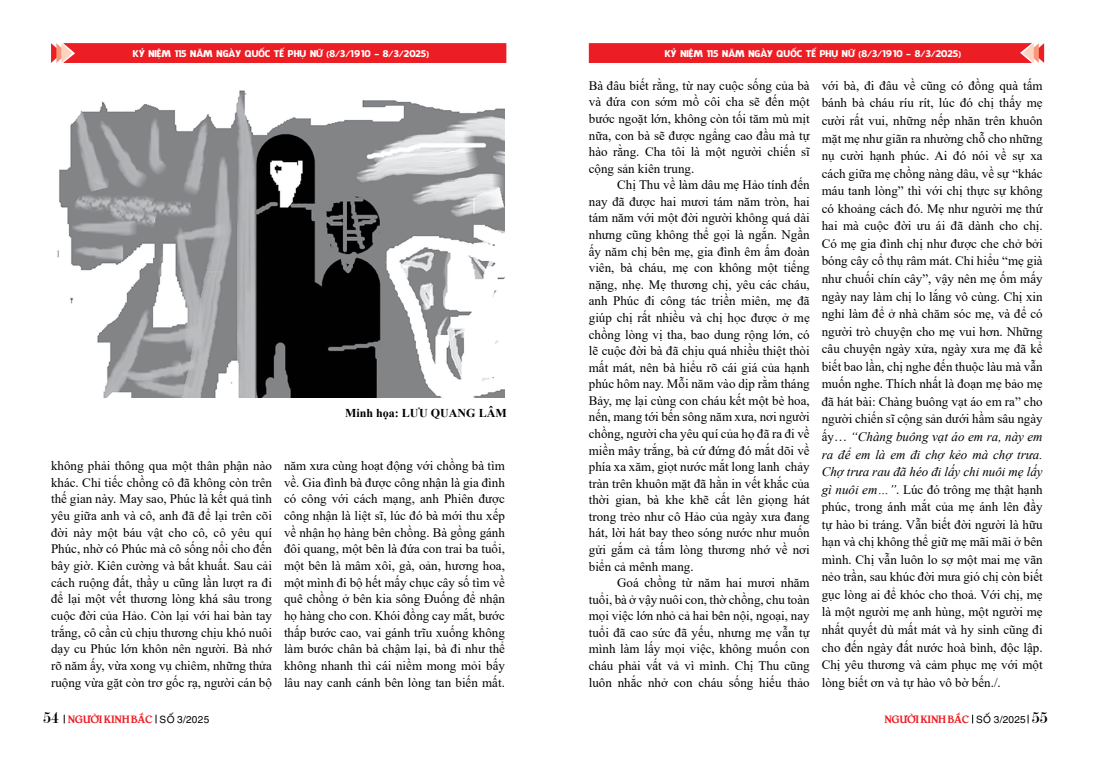
<style>
.page{position:relative;width:1095px;height:766px;background:#fff}
.page>*{position:absolute;margin:0;border:0;box-sizing:border-box;transform-origin:0 0}
.t1{font:13px/16.6px "Times New Roman";color:#000;text-align:justify}
.t2{font:700 12px "Times New Roman";color:#000}
.t3{font:10px "UTM Bienvenue";color:#ed1d24}
.t4{font:9.1px "UTM Facebook";color:#fff}
.s1{font-style:italic}
.s2{font-family:"Modern";font-size:17.1px;color:#000}
.s3{font-family:"UTM Helve";color:#000}
</style>
<div class="page">
<svg style="left:51px;top:43px;width:455px;height:20px;background:#ed232a"></svg>
<svg style="left:588px;top:43px;width:455px;height:20px;background:#ed242a"></svg>
<img style="left:57px;top:90px;width:448px;height:307px">
<p class="t4" style="left:133px;top:45px;width:298px">KỶ NIỆM 115 NĂM NGÀY QUỐC TẾ PHỤ NỮ (8/3/1910 - 8/3/2025)</p>
<p class="t4" style="left:664px;top:46px;width:298px">KỶ NIỆM 115 NĂM NGÀY QUỐC TẾ PHỤ NỮ (8/3/1910 - 8/3/2025)</p>
<p class="t2" style="left:345px;top:404px;width:163px">Minh họa: LƯU QUANG LÂM</p>
<p class="t1" style="left:51px;top:457px;width:222px">không phải thông qua một thân phận nào khác. Chỉ tiếc chồng cô đã không còn trên thế gian này. May sao, Phúc là kết quả tình yêu giữa anh và cô, anh đã để lại trên cõi đời này một báu vật cho cô, cô yêu quí Phúc, nhờ có Phúc mà cô sống nổi cho đến bây giờ. Kiên cường và bất khuất. Sau cải cách ruộng đất, thầy u cũng lần lượt ra đi để lại một vết thương lòng khá sâu trong cuộc đời của Hảo. Còn lại với hai bàn tay trắng, cô cần cù chịu thương chịu khó nuôi dạy cu Phúc lớn khôn nên người. Bà nhớ rõ năm ấy, vừa xong vụ chiêm, những thửa ruộng vừa gặt còn trơ gốc rạ, người cán bộ</p>
<p class="t1" style="left:284px;top:457px;width:222px">năm xưa cùng hoạt động với chồng bà tìm về. Gia đình bà được công nhận là gia đình có công với cách mạng, anh Phiên được công nhận là liệt sĩ, lúc đó bà mới thu xếp về nhận họ hàng bên chồng. Bà gồng gánh đôi quang, một bên là đứa con trai ba tuổi, một bên là mâm xôi, gà, oản, hương hoa, một mình đi bộ hết mấy chục cây số tìm về quê chồng ở bên kia sông Đuống để nhận họ hàng cho con. Khói đồng cay mắt, bước thấp bước cao, vai gánh trĩu xuống không làm bước chân bà chậm lại, bà đi như thể không nhanh thì cái niềm mong mỏi bấy lâu nay canh cánh bên lòng tan biến mất.</p>
<p class="t1" style="left:588px;top:77px;width:222px">Bà đâu biết rằng, từ nay cuộc sống của bà và đứa con sớm mồ côi cha sẽ đến một bước ngoặt lớn, không còn tối tăm mù mịt nữa, con bà sẽ được ngẩng cao đầu mà tự hào rằng. Cha tôi là một người chiến sĩ cộng sản kiên trung.</p>
<p class="t1" style="left:588px;top:176px;width:222px;text-indent:28px">Chị Thu về làm dâu mẹ Hảo tính đến nay đã được hai mươi tám năm tròn, hai tám năm với một đời người không quá dài nhưng cũng không thể gọi là ngắn. Ngần ấy năm chị bên mẹ, gia đình êm ấm đoàn viên, bà cháu, mẹ con không một tiếng nặng, nhẹ. Mẹ thương chị, yêu các cháu, anh Phúc đi công tác triền miên, mẹ đã giúp chị rất nhiều và chị học được ở mẹ chồng lòng vị tha, bao dung rộng lớn, có lẽ cuộc đời bà đã chịu quá nhiều thiệt thòi mất mát, nên bà hiểu rõ cái giá của hạnh phúc hôm nay. Mỗi năm vào dịp rằm tháng Bảy, mẹ lại cùng con cháu kết một bè hoa, nến, mang tới bến sông năm xưa, nơi người chồng, người cha yêu quí của họ đã ra đi về miền mây trắng, bà cứ đứng đó mắt dõi về phía xa xăm, giọt nước mắt long lanh chảy tràn trên khuôn mặt đã hằn in vết khắc của thời gian, bà khe khẽ cất lên giọng hát trong trẻo như cô Hảo của ngày xưa đang hát, lời hát bay theo sóng nước như muốn gửi gắm cả tấm lòng thương nhớ về nơi biển cả mênh mang.</p>
<p class="t1" style="left:588px;top:574px;width:222px;text-indent:28px">Goá chồng từ năm hai mươi nhăm tuổi, bà ở vậy nuôi con, thờ chồng, chu toàn mọi việc lớn nhỏ cả hai bên nội, ngoại, nay tuổi đã cao sức đã yếu, nhưng mẹ vẫn tự mình làm lấy mọi việc, không muốn con cháu phải vất vả vì mình. Chị Thu cũng luôn nhắc nhở con cháu sống hiếu thảo</p>
<p class="t1" style="left:821px;top:76px;width:222px;line-height:17.5px">với bà, đi đâu về cũng có đồng quà tấm bánh bà cháu ríu rít, lúc đó chị thấy mẹ cười rất vui, những nếp nhăn trên khuôn mặt mẹ như giãn ra nhường chỗ cho những nụ cười hạnh phúc. Ai đó nói về sự xa cách giữa mẹ chồng nàng dâu, về sự “khác máu tanh lòng” thì với chị thực sự không có khoảng cách đó. Mẹ như người mẹ thứ hai mà cuộc đời ưu ái đã dành cho chị.<br>Có mẹ gia đình chị như được che chở bởi bóng cây cổ thụ râm mát. Chỉ hiểu “mẹ già như chuối chín cây”, vậy nên mẹ ốm mấy ngày nay làm chị lo lắng vô cùng. Chị xin nghỉ làm để ở nhà chăm sóc mẹ, và để có người trò chuyện cho mẹ vui hơn. Những câu chuyện ngày xửa, ngày xưa mẹ đã kể biết bao lần, chị nghe đến thuộc làu mà vẫn muốn nghe. Thích nhất là đoạn mẹ bảo mẹ đã hát bài: Chàng buông vạt áo em ra” cho người chiến sĩ cộng sản dưới hầm sâu ngày ấy… <span class="s1">“Chàng buông vạt áo em ra, này em ra để em là em đi chợ kẻo mà chợ trưa.<br>Chợ trưa rau đã héo đi lấy chi nuôi mẹ lấy gì nuôi em…”</span>. Lúc đó trông mẹ thật hạnh phúc, trong ánh mắt của mẹ ánh lên đầy tự hào bi tráng. Vẫn biết đời người là hữu hạn và chị không thể giữ mẹ mãi mãi ở bên mình. Chị vẫn luôn lo sợ một mai mẹ vãn nẻo trần, sau khúc đời mưa gió chị còn biết gục lòng ai để khóc cho thoả. Với chị, mẹ là một người mẹ anh hùng, một người mẹ nhất quyết dù mất mát và hy sinh cũng đi cho đến ngày đất nước hoà bình, độc lập.<br>Chị yêu thương và cảm phục mẹ với một lòng biết ơn và tự hào vô bờ bến./.</p>
<p class="t3" style="left:43px;top:711px;width:168px"><span class="s2">54</span> NGƯỜI KINH BẮC <span class="s3">SỐ 3/2025</span></p>
<p class="t3" style="left:884px;top:711px;width:164px">NGƯỜI KINH BẮC <span class="s3">SỐ 3/2025</span> <span class="s2">55</span></p>
</div>
